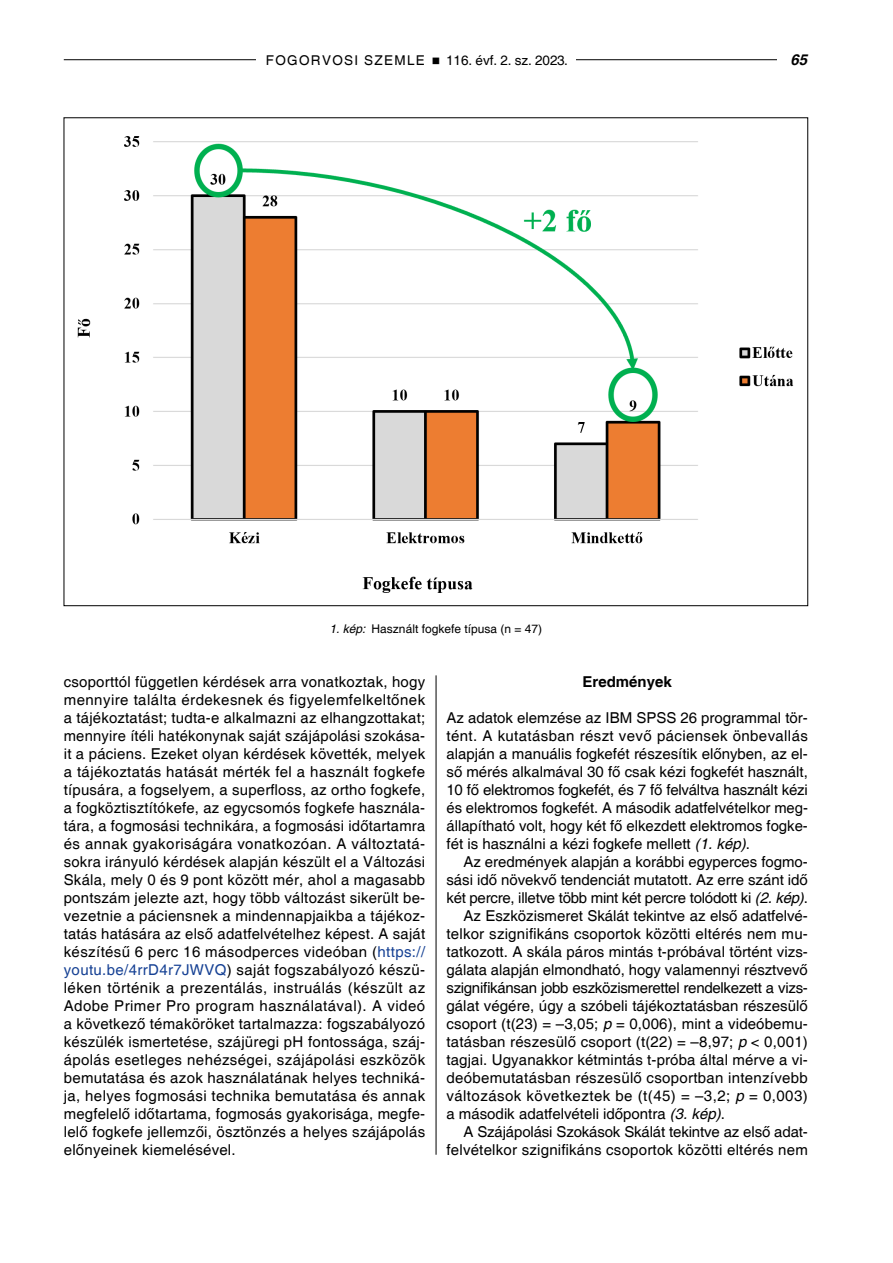
<style>
.page{position:relative;width:893px;height:1263px;background:#fff}
.page>*{position:absolute;margin:0;border:0;box-sizing:border-box;transform-origin:0 0}
.t1{font:15px/18px "Helvetica Somogyi";letter-spacing:.005em;color:#000;text-align:justify}
.t2{font:15px "Helvetica Somogyi";letter-spacing:-.015em;color:#000}
.t3{font:15px "Helvetica Somogyi";letter-spacing:-.02em;color:#000}
.t4{font:15px "Helvetica Somogyi";letter-spacing:.03em;color:#000}
.t5{font:700 15px "Helvetica Somogyi";color:#000}
.t6{font:italic 700 15px "Helvetica Somogyi";color:#000}
.t7{font:13.5px "Helvetica Somogyi";letter-spacing:.1em;color:#000}
.t8{font:12px "Helvetica Somogyi";color:#000}
.s1{font-style:italic}
.s2{color:#164194}
</style>
<div class="page">
<hr style="left:64px;top:59px;width:744px;height:1px;background:#000">
<div style="left:256px;top:55px;width:180px;height:10px;background:#fff"></div>
<div style="left:436px;top:55px;width:140px;height:10px;background:#fff"></div>
<div style="left:778px;top:54px;width:30px;height:11px;background:#fff"></div>
<hr style="left:436px;top:675px;width:1px;height:480px;background:#000">
<img style="left:77px;top:136px;width:717px;height:457px">
<p class="t7" style="left:266px;top:53px;width:304px">FOGORVOSI SZEMLE ■ 116. évf. 2. sz. 2023.</p>
<p class="t6" style="left:790px;top:51px;width:18px">65</p>
<p class="t8" style="left:330px;top:621px;width:214px"><span class="s1">1. kép:</span> Használt fogkefe típusa (n = 47)</p>
<p class="t1" style="left:64px;top:673px;width:363px">csoporttól független kérdések arra vonatkoztak, hogy mennyire találta érdekesnek és figyelemfelkeltőnek a tájékoztatást; tudta‑e alkalmazni az elhangzottakat; mennyire ítéli hatékonynak saját szájápolási szokása&shy;it a páciens. Ezeket olyan kérdések követték, melyek a tájékoztatás hatását mérték fel a használt fogkefe típusára, a fogselyem, a superfloss, az ortho fogkefe, a fogköztisztítókefe, az egycsomós fogkefe használa&shy;tára, a fogmosási technikára, a fogmosási időtartamra és annak gyakoriságára vonatkozóan. A változtatá&shy;sokra irányuló kérdések alapján készült el a Változási Skála, mely 0 és 9 pont között mér, ahol a magasabb pontszám jelezte azt, hogy több változást sikerült be&shy;vezetnie a páciensnek a mindennapjaikba a tájékoz&shy;tatás hatására az első adatfelvételhez képest. A saját készítésű 6 perc 16 másodperces videóban (<span class="s2">https:// youtu.be/4rrD4r7JWVQ</span>) saját fogszabályozó készü&shy;léken történik a prezentálás, instruálás (készült az Adobe Primer Pro program használatával). A videó a következő témaköröket tartalmazza: fogszabályozó készülék ismertetése, szájüregi pH fontossága, száj&shy;ápolás esetleges nehézségei, szájápolási eszközök bemutatása és azok használatának helyes techniká&shy;ja, helyes fogmosási technika bemutatása és annak megfelelő időtartama, fogmosás gyakorisága, megfe&shy;lelő fogkefe jellemzői, ösztönzés a helyes szájápolás előnyeinek kiemelésével.</p>
<p class="t5" style="left:583px;top:672px;width:91px">Eredmények</p>
<p class="t1" style="left:446px;top:709px;width:363px">Az adatok elemzése az IBM SPSS 26 programmal tör&shy;tént. A kutatásban részt vevő páciensek önbevallás alapján a manuális fogkefét részesítik előnyben, az el&shy;ső mérés alkalmával 30 fő csak kézi fogkefét használt, 10 fő elektromos fogkefét, és 7 fő felváltva használt kézi és elektromos fogkefét. A második adatfelvételkor meg&shy;állapítható volt, hogy két fő elkezdett elektromos fogke&shy;fét is használni a kézi fogkefe mellett <span class="s1">(1. kép)</span>.</p>
<p class="t1" style="left:463px;top:853px;width:346px">Az eredmények alapján a korábbi egyperces fogmo-</p>
<p class="t1" style="left:446px;top:871px;width:363px">sási idő növekvő tendenciát mutatott. Az erre szánt idő</p>
<p class="t2" style="left:446px;top:889px;width:363px">két percre, illetve több mint két percre tolódott ki <span class="s1">(2. kép)</span>.</p>
<p class="t1" style="left:463px;top:907px;width:346px">Az Eszközismeret Skálát tekintve az első adatfelvé-</p>
<p class="t1" style="left:446px;top:925px;width:363px">telkor szignifikáns csoportok közötti eltérés nem mu-</p>
<p class="t1" style="left:446px;top:943px;width:363px">tatkozott. A skála páros mintás t-próbával történt vizs-</p>
<p class="t1" style="left:446px;top:961px;width:363px">gálata alapján elmondható, hogy valamennyi résztvevő</p>
<p class="t3" style="left:446px;top:979px;width:363px">szignifikánsan jobb eszközismerettel rendelkezett a vizs-</p>
<p class="t1" style="left:446px;top:997px;width:363px">gálat végére, úgy a szóbeli tájékoztatásban részesülő</p>
<p class="t1" style="left:446px;top:1015px;width:363px">csoport (t(23) = –3,05; <span class="s1">p</span> = 0,006), mint a videóbemu-</p>
<p class="t1" style="left:446px;top:1033px;width:363px">tatásban részesülő csoport (t(22) = –8,97; <span class="s1">p</span> &lt; 0,001)</p>
<p class="t1" style="left:446px;top:1051px;width:363px">tagjai. Ugyanakkor kétmintás t-próba által mérve a vi-</p>
<p class="t1" style="left:446px;top:1069px;width:363px">deóbemutatásban részesülő csoportban intenzívebb</p>
<p class="t4" style="left:446px;top:1087px;width:363px">változások következtek be (t(45) = –3,2; <span class="s1">p</span> = 0,003)</p>
<p class="t1" style="left:446px;top:1105px;width:280px">a második adatfelvételi időpontra <span class="s1">(3. kép)</span>.</p>
<p class="t1" style="left:463px;top:1123px;width:346px">A Szájápolási Szokások Skálát tekintve az első adat-</p>
<p class="t1" style="left:446px;top:1141px;width:363px">felvételkor szignifikáns csoportok közötti eltérés nem</p>
</div>
